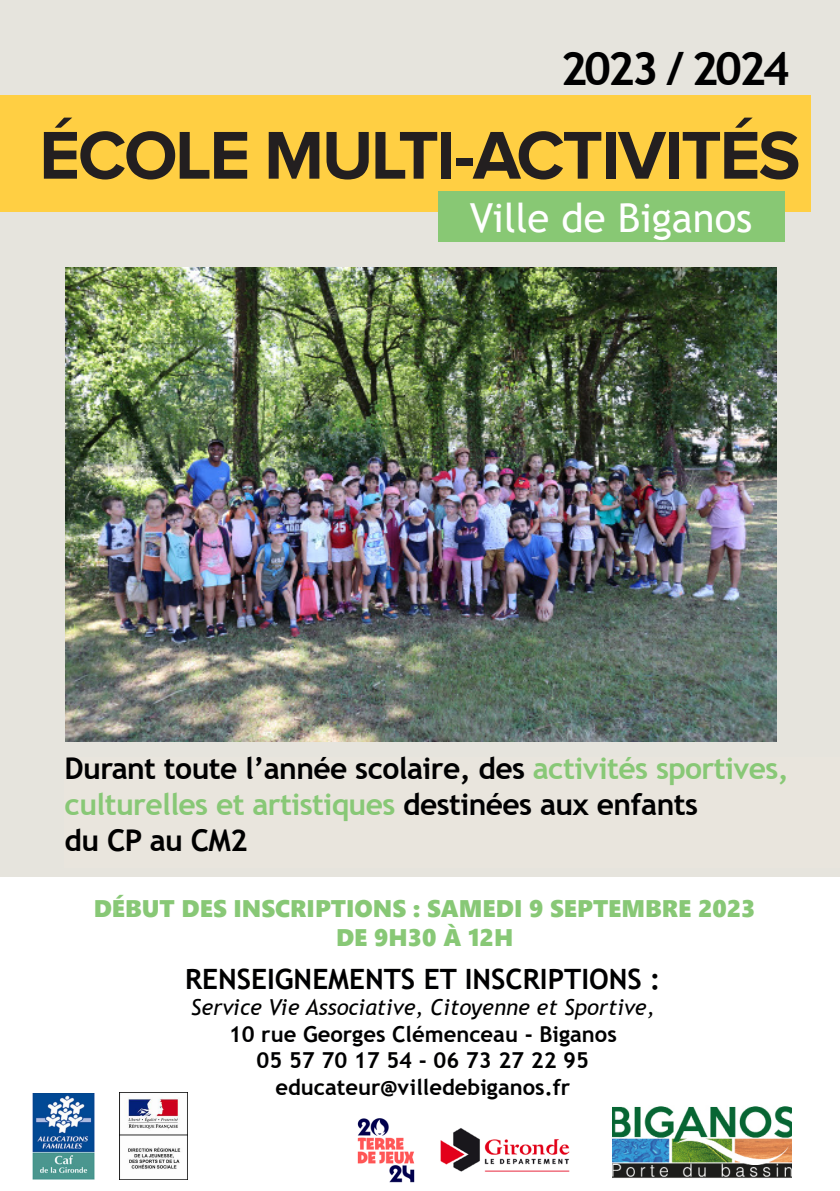
<style>
.page{position:relative;width:840px;height:1191px;background:#fff}
.page>*{position:absolute;margin:0;border:0;box-sizing:border-box;transform-origin:0 0}
.t1{font:700 70px "Proxima Nova A";letter-spacing:-.03em;color:#231f20}
.t2{font:700 46px "Trebuchet MS";letter-spacing:-.07em;color:#000001}
.t3{font:40px "Trebuchet MS";color:#fff}
.t4{font:700 30px/36px "Trebuchet MS";letter-spacing:-.02em;color:#000001}
.t5{font:700 30px "Trebuchet MS";letter-spacing:-.02em;color:#000}
.t6{font:700 28px "Trebuchet MS";color:#000001}
.t7{font:24px "Segoe UI Black";color:#88c876}
.t8{font:700 22px "Trebuchet MS";color:#000001}
.t9{font:italic 22px "Trebuchet MS";color:#000001}
.s1{color:#88c876}
</style>
<div class="page">
<div style="left:0;top:0;width:839px;height:876px;background:#e6e4dd"></div>
<div style="left:0;top:95px;width:810px;height:116px;background:#ffcf43"></div>
<div style="left:437px;top:192px;width:346px;height:50px;background:#88c874"></div>
<img style="left:612px;top:1106px;width:179px;height:72px">
<img style="left:119px;top:1092px;width:68px;height:87px">
<img style="left:440px;top:1128px;width:130px;height:44px">
<img style="left:33px;top:1093px;width:62px;height:86px">
<img style="left:66px;top:268px;width:710px;height:473px">
<img style="left:357px;top:1118px;width:58px;height:65px">
<p class="t2" style="left:560px;top:40px;width:231px">2023 / 2024</p>
<p class="t1" style="left:39px;top:115px;width:762px">ÉCOLE MULTI-ACTIVITÉS</p>
<p class="t3" style="left:469px;top:192px;width:284px">Ville de Biganos</p>
<p class="t4" style="left:64px;top:750px;width:725px">Durant toute l’année scolaire, des <span class="s1">activités sportives, culturelles et artistiques</span> destinées aux enfants</p>
<p class="t5" style="left:64px;top:822px;width:185px">du CP au CM2</p>
<p class="t7" style="left:94px;top:891px;width:663px">DÉBUT DES INSCRIPTIONS : SAMEDI 9 SEPTEMBRE 2023</p>
<p class="t7" style="left:336px;top:920px;width:179px">DE 9H30 À 12H</p>
<p class="t6" style="left:185px;top:961px;width:477px">RENSEIGNEMENTS ET INSCRIPTIONS :</p>
<p class="t9" style="left:191px;top:994px;width:465px">Service Vie Associative, Citoyenne et Sportive,</p>
<p class="t8" style="left:229px;top:1020px;width:389px">10 rue Georges Clémenceau - Biganos</p>
<p class="t8" style="left:256px;top:1046px;width:334px">05 57 70 17 54 - 06 73 27 22 95</p>
<p class="t8" style="left:275px;top:1073px;width:296px">educateur@villedebiganos.fr</p>
</div>
